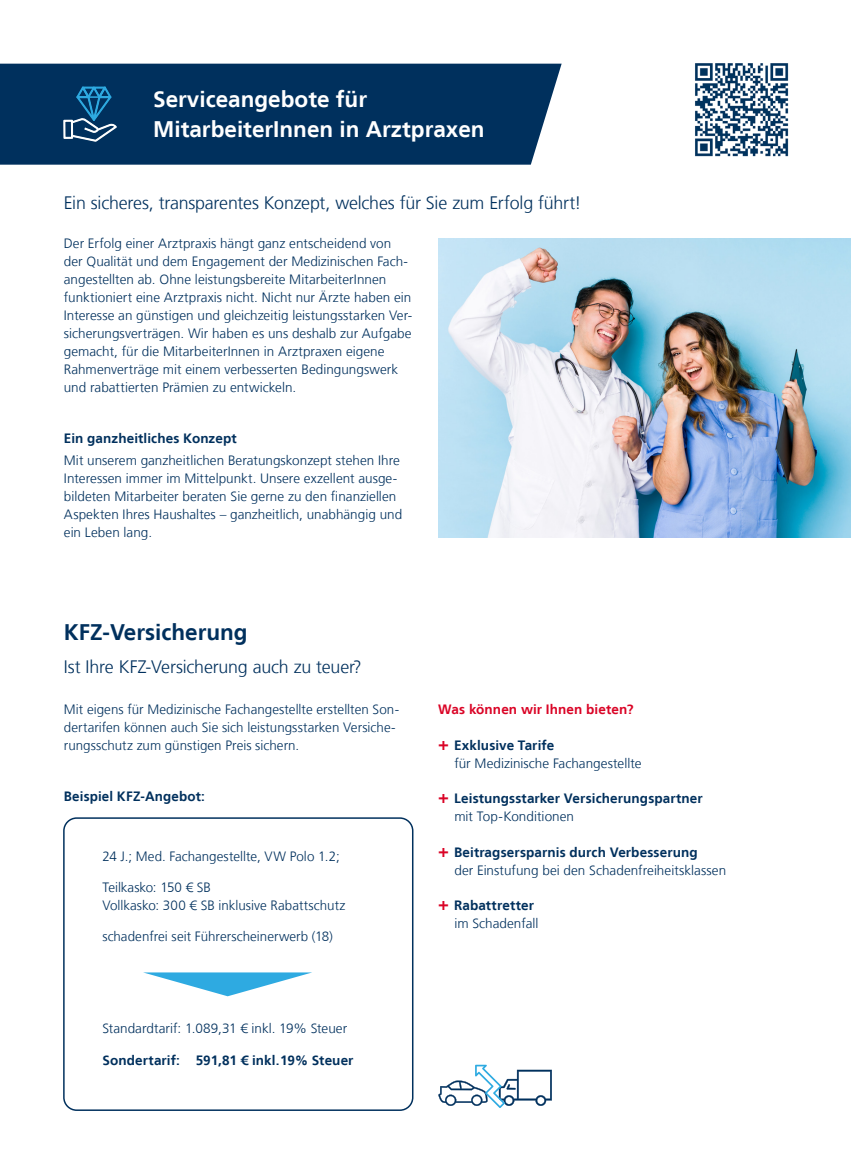
<style>
.page{position:relative;width:851px;height:1174px;background:#fff}
.page>*{position:absolute;margin:0;border:0;box-sizing:border-box;transform-origin:0 0}
.t1{font:700 22.5px/30px "Frutiger LT";color:#fff}
.t2{font:700 22.5px "Frutiger LT";color:#00305d}
.t3{font:300 18px "Frutiger LT";letter-spacing:-.015em;color:#00305d}
.t4{font:300 13.5px/18px "Frutiger LT";letter-spacing:.005em;color:#00305d}
.t5{font:700 13.5px/18px "Frutiger LT";letter-spacing:.01em;color:#00305d}
.t6{font:700 13.5px "Frutiger LT";letter-spacing:.01em;color:#da0426}
.s1{font-weight:700;font-size:18px;color:#da0426}
.s2{font-weight:700}
.s3{font-size:18px;color:#da0426}
.s4{font-weight:300}
</style>
<div class="page">
<div style="left:0;top:64px;width:561px;height:101px;background:#00305d"></div>
<img style="left:695px;top:63px;width:94px;height:94px">
<div style="left:63px;top:817px;width:350px;height:294px;border:2px solid #00305d;border-radius:13px"></div>
<img style="left:438px;top:238px;width:412px;height:299px">
<svg style="left:438px;top:1064px;width:114px;height:44px"></svg>
<svg style="left:143px;top:972px;width:169px;height:24px"></svg>
<svg style="left:63px;top:63px;width:54px;height:102px;background:#154772"></svg>
<h1 class="t1" style="left:153px;top:85px;width:333px">Serviceangebote für<br>MitarbeiterInnen in Arztpraxen</h1>
<h2 class="t3" style="left:64px;top:192px;width:519px">Ein sicheres, transparentes Konzept, welches für Sie zum Erfolg führt!</h2>
<p class="t4" style="left:64px;top:235px;width:350px">Der Erfolg einer Arztpraxis hängt ganz entscheidend von der Qualität und dem Engagement der Medizinischen Fach&shy;angestellten ab. Ohne leistungsbereite MitarbeiterInnen funktioniert eine Arztpraxis nicht. Nicht nur Ärzte haben ein Interesse an günstigen und gleichzeitig leistungsstarken Ver&shy;sicherungsverträgen. Wir haben es uns deshalb zur Aufgabe gemacht, für die MitarbeiterInnen in Arztpraxen eigene Rahmenverträge mit einem verbesserten Bedingungswerk und rabattierten Prämien zu entwickeln.</p>
<p class="t5" style="left:64px;top:429px;width:174px">Ein ganzheitliches Konzept</p>
<p class="t4" style="left:64px;top:452px;width:340px">Mit unserem ganzheitlichen Beratungskonzept stehen Ihre Interessen immer im Mittelpunkt. Unsere exzellent ausge&shy;bildeten Mitarbeiter beraten Sie gerne zu den finanziellen Aspekten Ihres Haushaltes – ganzheitlich, unabhängig und ein Leben lang.</p>
<h1 class="t2" style="left:64px;top:619px;width:185px">KFZ-Versicherung</h1>
<h2 class="t3" style="left:64px;top:656px;width:299px">Ist Ihre KFZ-Versicherung auch zu teuer?</h2>
<p class="t4" style="left:64px;top:700px;width:336px">Mit eigens für Medizinische Fachangestellte erstellten Son&shy;dertarifen können auch Sie sich leistungsstarken Versiche&shy;rungsschutz zum günstigen Preis sichern.</p>
<p class="t5" style="left:64px;top:787px;width:142px">Beispiel KFZ-Angebot:</p>
<p class="t4" style="left:102px;top:847px;width:239px">24 J.; Med. Fachangestellte, VW Polo 1.2;</p>
<p class="t4" style="left:102px;top:878px;width:244px">Teilkasko: 150 € SB<br>Vollkasko: 300 € SB inklusive Rabattschutz</p>
<p class="t4" style="left:102px;top:928px;width:232px">schadenfrei seit Führerscheinerwerb (18)</p>
<p class="t4" style="left:102px;top:1020px;width:246px">Standardtarif: 1.089,31 € inkl. 19% Steuer</p>
<p class="t5" style="left:102px;top:1051px;width:253px">Sondertarif: 591,81 € inkl. 19% Steuer</p>
<p class="t6" style="left:438px;top:701px;width:197px">Was können wir Ihnen bieten?</p>
<p class="t4" style="left:454px;top:736px;width:189px;text-indent:-16px"><span class="s1">+</span> <span class="s2">Exklusive Tarife<br></span>für Medizinische Fachangestellte</p>
<p class="t5" style="left:454px;top:789px;width:250px;text-indent:-16px"><span class="s3">+</span> Leistungsstarker Versicherungspartner <span class="s4">mit Top-Konditionen</span></p>
<p class="t4" style="left:454px;top:843px;width:273px;text-indent:-16px"><span class="s1">+</span> <span class="s2">Beitragsersparnis durch Verbesserung<br></span>der Einstufung bei den Schadenfreiheitsklassen</p>
<p class="t4" style="left:454px;top:896px;width:85px;text-indent:-16px"><span class="s1">+</span> <span class="s2">Rabattretter </span>im Schadenfall</p>
</div>
